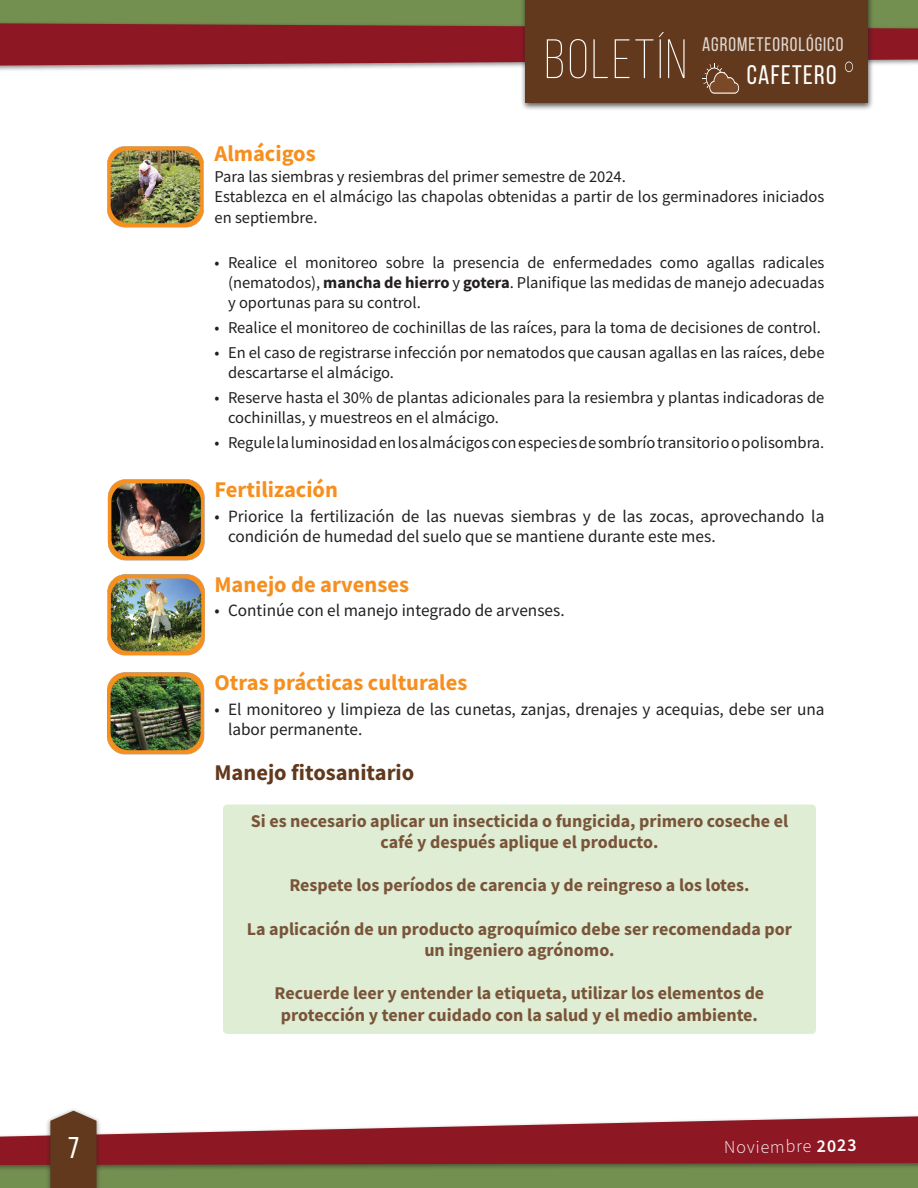
<style>
.page{position:relative;width:918px;height:1188px;background:#fff}
.page>*{position:absolute;margin:0;border:0;box-sizing:border-box;transform-origin:0 0}
.t1{font:300 55.35px "Bebas Neue";letter-spacing:.05em;color:#fff}
.t2{font:30px "Bebas Neue";color:#fff}
.t3{font:26.85px "Bebas Neue";letter-spacing:.05em;color:#fff}
.Párrafos_1{font:700 22.5px "Source Sans Pro";color:#f68f1e}
.Párrafos{font:700 22.5px "Source Sans Pro";color:#62391c}
.t4{font:19.65px "Bebas Neue";letter-spacing:.05em;color:#fff}
.DestacadoCentrado{font:700 18px/21.6px "Source Sans Pro";color:#795439;text-align:center}
.t5{font:300 18px "Source Sans Pro";color:#fff}
.t6{font:17.25px/20.4px "Source Sans Pro";color:#231f20}
.Párrafos-2{font:16.5px/20.4px "Source Sans Pro";color:#231f20}
.s1{font-weight:700}
.s2{font-weight:600}
</style>
<div class="page">
<div style="left:0;top:1143px;width:918px;height:45px;background:#749050"></div>
<div style="left:0;top:0;width:918px;height:55px;background:#749050"></div>
<div style="left:0;top:1113px;width:918px;height:59px;background:#231f20;opacity:.5"></div>
<svg style="left:0;top:1116px;width:918px;height:49px;fill:#8d1824"></svg>
<div style="left:520px;top:0;width:354px;height:111px;background:#231f20;opacity:.75"></div>
<div style="left:526px;top:0;width:342px;height:103px;background:#62391c"></div>
<svg style="left:0;top:23px;width:918px;height:71px"></svg>
<div style="left:45px;top:1107px;width:57px;height:81px;background:#231f20;opacity:.5"></div>
<svg style="left:50px;top:1111px;width:47px;height:77px;background:#6b452a"></svg>
<div style="left:223px;top:805px;width:593px;height:56px;background:#deedd4;border-radius:4px"></div>
<div style="left:223px;top:848px;width:593px;height:35px;background:#deedd4;border-radius:4px"></div>
<div style="left:223px;top:869px;width:593px;height:35px;background:#deedd4;border-radius:4px"></div>
<div style="left:223px;top:891px;width:593px;height:35px;background:#deedd4;border-radius:4px"></div>
<div style="left:223px;top:913px;width:593px;height:56px;background:#deedd4;border-radius:4px"></div>
<div style="left:223px;top:956px;width:593px;height:35px;background:#deedd4;border-radius:4px"></div>
<div style="left:223px;top:977px;width:593px;height:57px;background:#deedd4;border-radius:4px"></div>
<img style="left:107px;top:146px;width:97px;height:82px">
<img style="left:107px;top:479px;width:98px;height:82px">
<img style="left:107px;top:574px;width:98px;height:82px">
<img style="left:107px;top:672px;width:98px;height:83px">
<h1 class="t1" style="left:545px;top:30px;width:144px">BOLETÍN</h1>
<p class="t4" style="left:702px;top:34px;width:143px">AGROMETEOROLÓGICO</p>
<h3 class="t3" style="left:747px;top:60px;width:91px">CAFETERO</h3>
<p class="Párrafos_1" style="left:215px;top:139px;width:103px">Almácigos</p>
<p class="Párrafos-2" style="left:215px;top:166px;width:413px">Para las siembras y resiembras del primer semestre de 2024.</p>
<p class="Párrafos-2" style="left:215px;top:186px;width:611px">Establezca en el almácigo las chapolas obtenidas a partir de los germinadores iniciados en septiembre.</p>
<p class="Párrafos-2" style="left:228px;top:252px;width:598px;text-align:justify;text-indent:-14px">• Realice el monitoreo sobre la presencia de enfermedades como agallas radicales (nematodos), <span class="s1">mancha de hierro</span> y <span class="s1">gotera</span>. Planifique las medidas de manejo adecuadas y oportunas para su control.</p>
<p class="Párrafos-2" style="left:215px;top:317px;width:608px">• Realice el monitoreo de cochinillas de las raíces, para la toma de decisiones de control.</p>
<p class="Párrafos-2" style="left:228px;top:342px;width:598px;text-indent:-14px">• En el caso de registrarse infección por nematodos que causan agallas en las raíces, debe descartarse el almácigo.</p>
<p class="Párrafos-2" style="left:228px;top:387px;width:598px;text-indent:-14px">• Reserve hasta el 30% de plantas adicionales para la resiembra y plantas indicadoras de cochinillas, y muestreos en el almácigo.</p>
<p class="Párrafos-2" style="left:215px;top:432px;width:611px">• Regule la luminosidad en los almácigos con especies de sombrío transitorio o polisombra.</p>
<p class="Párrafos_1" style="left:215px;top:475px;width:125px">Fertilización</p>
<p class="t6" style="left:228px;top:506px;width:598px;text-indent:-14px">• Priorice la fertilización de las nuevas siembras y de las zocas, aprovechando la condición de humedad del suelo que se mantiene durante este mes.</p>
<p class="Párrafos_1" style="left:215px;top:569px;width:196px">Manejo de arvenses</p>
<p class="t6" style="left:215px;top:600px;width:352px">• Continúe con el manejo integrado de arvenses.</p>
<p class="Párrafos_1" style="left:215px;top:667px;width:254px">Otras prácticas culturales</p>
<p class="t6" style="left:228px;top:699px;width:598px;text-indent:-14px">• El monitoreo y limpieza de las cunetas, zanjas, drenajes y acequias, debe ser una labor permanente.</p>
<p class="Párrafos" style="left:215px;top:758px;width:201px">Manejo fitosanitario</p>
<p class="DestacadoCentrado" style="left:251px;top:809px;width:539px">Si es necesario aplicar un insecticida o fungicida, primero coseche el café y después aplique el producto.</p>
<p class="DestacadoCentrado" style="left:289px;top:874px;width:462px">Respete los períodos de carencia y de reingreso a los lotes.</p>
<p class="DestacadoCentrado" style="left:247px;top:917px;width:547px">La aplicación de un producto agroquímico debe ser recomendada por un ingeniero agrónomo.</p>
<p class="DestacadoCentrado" style="left:275px;top:982px;width:491px">Recuerde leer y entender la etiqueta, utilizar los elementos de protección y tener cuidado con la salud y el medio ambiente.</p>
<h2 class="t2" style="left:68px;top:1132px;width:13px">7</h2>
<p class="t5" style="left:724px;top:1135px;width:134px;rotate:-1deg">Noviembre <span class="s2">2023</span></p>
</div>
